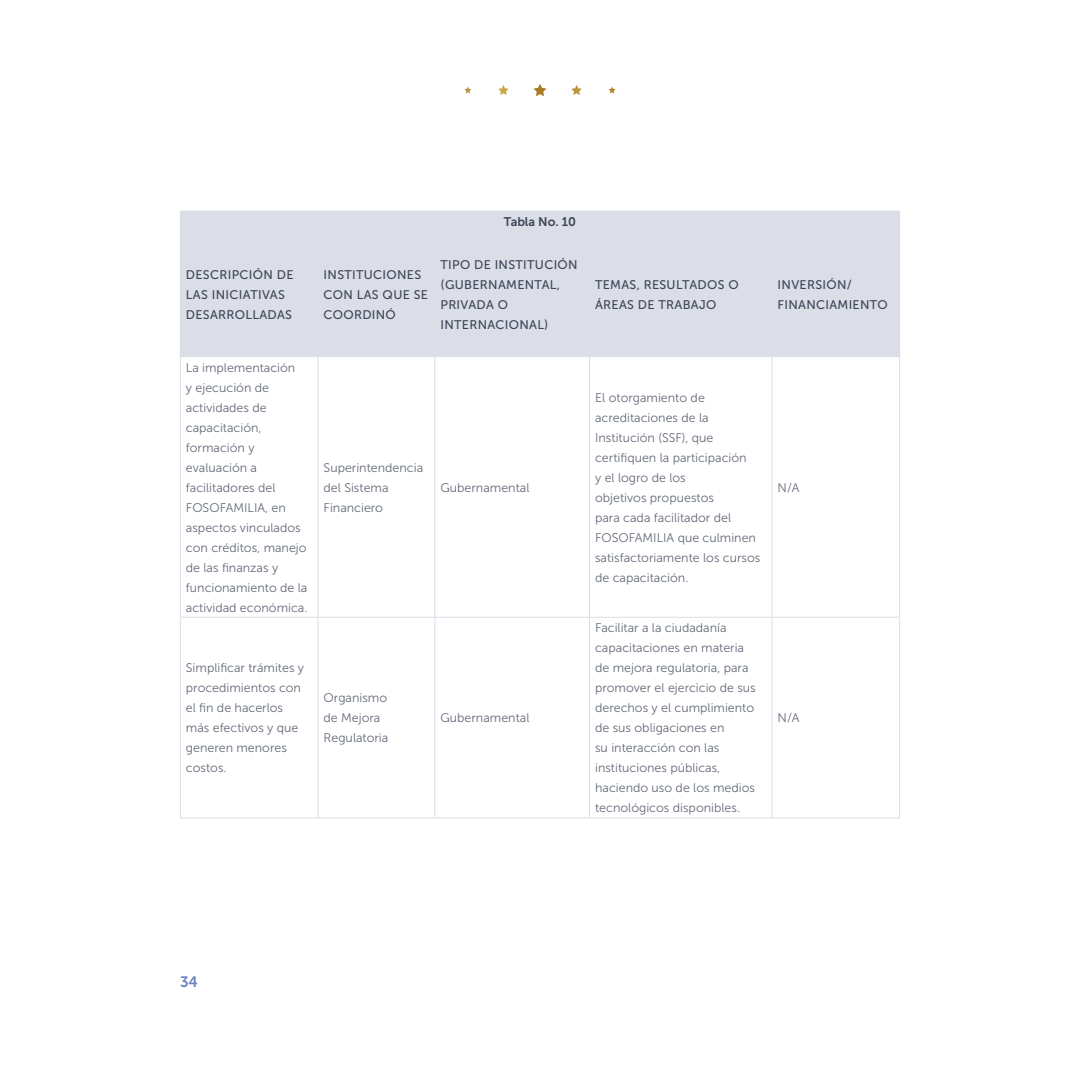
<style>
.page{position:relative;width:1080px;height:1080px;background:#fff}
.page>*{position:absolute;margin:0;border:0;box-sizing:border-box;transform-origin:0 0}
.t1{font:15px "Museo Sans 700";color:#6b82bf}
.TITULO_TABLA_A{font:12.5px/20px "Museo Sans 300";color:#646a78}
.Encabezado_tabla{font:12.5px/20px "Museo Sans 500";letter-spacing:.025em;color:#3d4557}
.Encabezado_tabla-2{font:12.5px "Museo Sans 700";color:#3d4557}
.TEXTO_TABLA_CENTRO{font:12.5px "Museo Sans 300";color:#646a78}
</style>
<div class="page">
<svg style="left:464px;top:84px;width:152px;height:12px"></svg>
<div style="left:181px;top:212px;width:718px;height:144px;background:#dbdee6"></div>
<hr style="left:318px;top:232px;width:1px;height:124px;background:#dbdee6">
<hr style="left:435px;top:232px;width:1px;height:124px;background:#dbdee6">
<hr style="left:589px;top:232px;width:1px;height:124px;background:#dbdee6">
<hr style="left:772px;top:232px;width:1px;height:124px;background:#dbdee6">
<hr style="left:180px;top:357px;width:1px;height:260px;background:#dbdee6">
<hr style="left:318px;top:357px;width:1px;height:260px;background:#dbdee6">
<hr style="left:435px;top:357px;width:1px;height:260px;background:#dbdee6">
<hr style="left:589px;top:357px;width:1px;height:260px;background:#dbdee6">
<hr style="left:772px;top:357px;width:1px;height:260px;background:#dbdee6">
<hr style="left:899px;top:357px;width:1px;height:260px;background:#dbdee6">
<hr style="left:180px;top:617px;width:138px;height:1px;background:#dbdee6">
<hr style="left:180px;top:618px;width:1px;height:200px;background:#dbdee6">
<hr style="left:318px;top:617px;width:117px;height:1px;background:#dbdee6">
<hr style="left:318px;top:618px;width:1px;height:200px;background:#dbdee6">
<hr style="left:435px;top:617px;width:155px;height:1px;background:#dbdee6">
<hr style="left:435px;top:618px;width:1px;height:200px;background:#dbdee6">
<hr style="left:590px;top:617px;width:182px;height:1px;background:#dbdee6">
<hr style="left:589px;top:618px;width:1px;height:200px;background:#dbdee6">
<hr style="left:772px;top:617px;width:128px;height:1px;background:#dbdee6">
<hr style="left:772px;top:618px;width:1px;height:200px;background:#dbdee6">
<hr style="left:899px;top:618px;width:1px;height:200px;background:#dbdee6">
<hr style="left:180px;top:818px;width:138px;height:1px;background:#dbdee6">
<hr style="left:318px;top:818px;width:117px;height:1px;background:#dbdee6">
<hr style="left:435px;top:818px;width:155px;height:1px;background:#dbdee6">
<hr style="left:590px;top:818px;width:182px;height:1px;background:#dbdee6">
<hr style="left:772px;top:818px;width:128px;height:1px;background:#dbdee6">
<hr style="left:180px;top:232px;width:1px;height:124px;background:#dbdee6">
<hr style="left:899px;top:232px;width:1px;height:124px;background:#dbdee6">
<hr style="left:180px;top:356px;width:138px;height:1px;background:#dbdee6">
<hr style="left:318px;top:356px;width:117px;height:1px;background:#dbdee6">
<hr style="left:435px;top:356px;width:155px;height:1px;background:#dbdee6">
<hr style="left:590px;top:356px;width:182px;height:1px;background:#dbdee6">
<hr style="left:772px;top:356px;width:128px;height:1px;background:#dbdee6">
<hr style="left:180px;top:211px;width:138px;height:1px;background:#dbdee6">
<svg style="left:180px;top:212px;width:1px;height:19px"></svg>
<hr style="left:318px;top:211px;width:117px;height:1px;background:#dbdee6">
<hr style="left:435px;top:211px;width:155px;height:1px;background:#dbdee6">
<hr style="left:590px;top:211px;width:182px;height:1px;background:#dbdee6">
<hr style="left:772px;top:211px;width:128px;height:1px;background:#dbdee6">
<svg style="left:899px;top:212px;width:1px;height:19px"></svg>
<hr style="left:180px;top:231px;width:138px;height:1px;background:#dbdee6">
<hr style="left:318px;top:231px;width:117px;height:1px;background:#dbdee6">
<hr style="left:435px;top:231px;width:155px;height:1px;background:#dbdee6">
<hr style="left:590px;top:231px;width:182px;height:1px;background:#dbdee6">
<hr style="left:772px;top:231px;width:128px;height:1px;background:#dbdee6">
<p class="Encabezado_tabla" style="left:186px;top:265px;width:109px">DESCRIPCIÓN DE<br>LAS INICIATIVAS<br>DESARROLLADAS</p>
<p class="Encabezado_tabla" style="left:324px;top:265px;width:106px">INSTITUCIONES<br>CON LAS QUE SE<br>COORDINÓ</p>
<p class="Encabezado_tabla-2" style="left:504px;top:215px;width:74px">Tabla No. 10</p>
<p class="Encabezado_tabla" style="left:440px;top:255px;width:139px">TIPO DE INSTITUCIÓN (GUBERNAMENTAL,<br>PRIVADA O<br>INTERNACIONAL)</p>
<p class="TITULO_TABLA_A" style="left:186px;top:357px;width:123px">La implementación<br>y ejecución de actividades de capacitación, formación y evaluación a facilitadores del<br>FOSOFAMILIA, en aspectos vinculados con créditos, manejo de las finanzas y funcionamiento de la actividad económica.</p>
<p class="TITULO_TABLA_A" style="left:324px;top:457px;width:101px">Superintendencia del Sistema<br>Financiero</p>
<p class="TITULO_TABLA_A" style="left:440px;top:477px;width:91px">Gubernamental</p>
<p class="TITULO_TABLA_A" style="left:186px;top:658px;width:120px">Simplificar trámites y procedimientos con el fin de hacerlos más efectivos y que generen menores costos.</p>
<p class="TITULO_TABLA_A" style="left:324px;top:688px;width:66px">Organismo de Mejora<br>Regulatoria</p>
<p class="TITULO_TABLA_A" style="left:440px;top:708px;width:91px">Gubernamental</p>
<p class="Encabezado_tabla" style="left:595px;top:275px;width:145px">TEMAS, RESULTADOS O<br>ÁREAS DE TRABAJO</p>
<p class="Encabezado_tabla" style="left:778px;top:275px;width:112px">INVERSIÓN/<br>FINANCIAMIENTO</p>
<p class="TITULO_TABLA_A" style="left:595px;top:387px;width:167px">El otorgamiento de acreditaciones de la<br>Institución (SSF), que certifiquen la participación<br>y el logro de los<br>objetivos propuestos<br>para cada facilitador del<br>FOSOFAMILIA que culminen satisfactoriamente los cursos de capacitación.</p>
<p class="TITULO_TABLA_A" style="left:595px;top:618px;width:162px">Facilitar a la ciudadanía capacitaciones en materia de mejora regulatoria, para promover el ejercicio de sus derechos y el cumplimiento de sus obligaciones en<br>su interacción con las instituciones públicas, haciendo uso de los medios tecnológicos disponibles.</p>
<p class="TEXTO_TABLA_CENTRO" style="left:778px;top:481px;width:24px">N/A</p>
<p class="TEXTO_TABLA_CENTRO" style="left:778px;top:711px;width:24px">N/A</p>
<p class="t1" style="left:180px;top:973px;width:19px">34</p>
</div>
